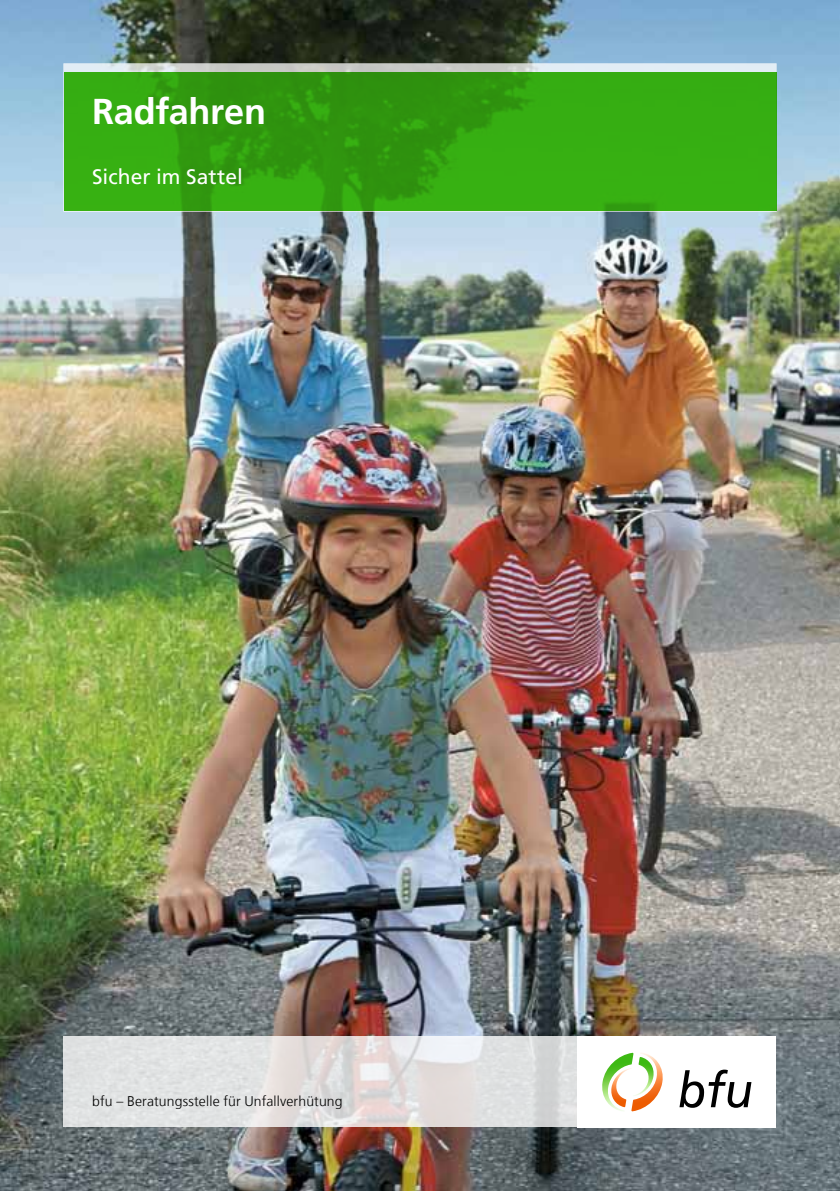
<style>
.page{position:relative;width:840px;height:1191px;background:#fff}
.page>*{position:absolute;margin:0;border:0;box-sizing:border-box;transform-origin:0 0}
.t1{font:700 36px "Frutiger LT Com";letter-spacing:-.01em;color:#fff}
.t2{font:21px "Frutiger LT Com";color:#fff}
.t3{font:300 14px "Frutiger LT Com";letter-spacing:.01em;color:#000}
</style>
<div class="page">
<img style="left:0;top:0;width:839px;height:1191px">
<svg style="left:64px;top:1036px;width:513px;height:91px;background:#e1e0e0"></svg>
<div style="left:577px;top:1036px;width:198px;height:91px;background:#fff"></div>
<svg style="left:679px;top:1069px;width:72px;height:38px"></svg>
<svg style="left:602px;top:1052px;width:61px;height:59px"></svg>
<svg style="left:64px;top:64px;width:711px;height:8px;background:#d4dadb"></svg>
<svg style="left:64px;top:72px;width:711px;height:139px;background:#33a510"></svg>
<h1 class="t1" style="left:92px;top:91px;width:175px">Radfahren</h1>
<h2 class="t2" style="left:92px;top:165px;width:152px">Sicher im Sattel</h2>
<p class="t3" style="left:92px;top:1093px;width:252px">bfu – Beratungsstelle für Unfallverhütung</p>
</div>
